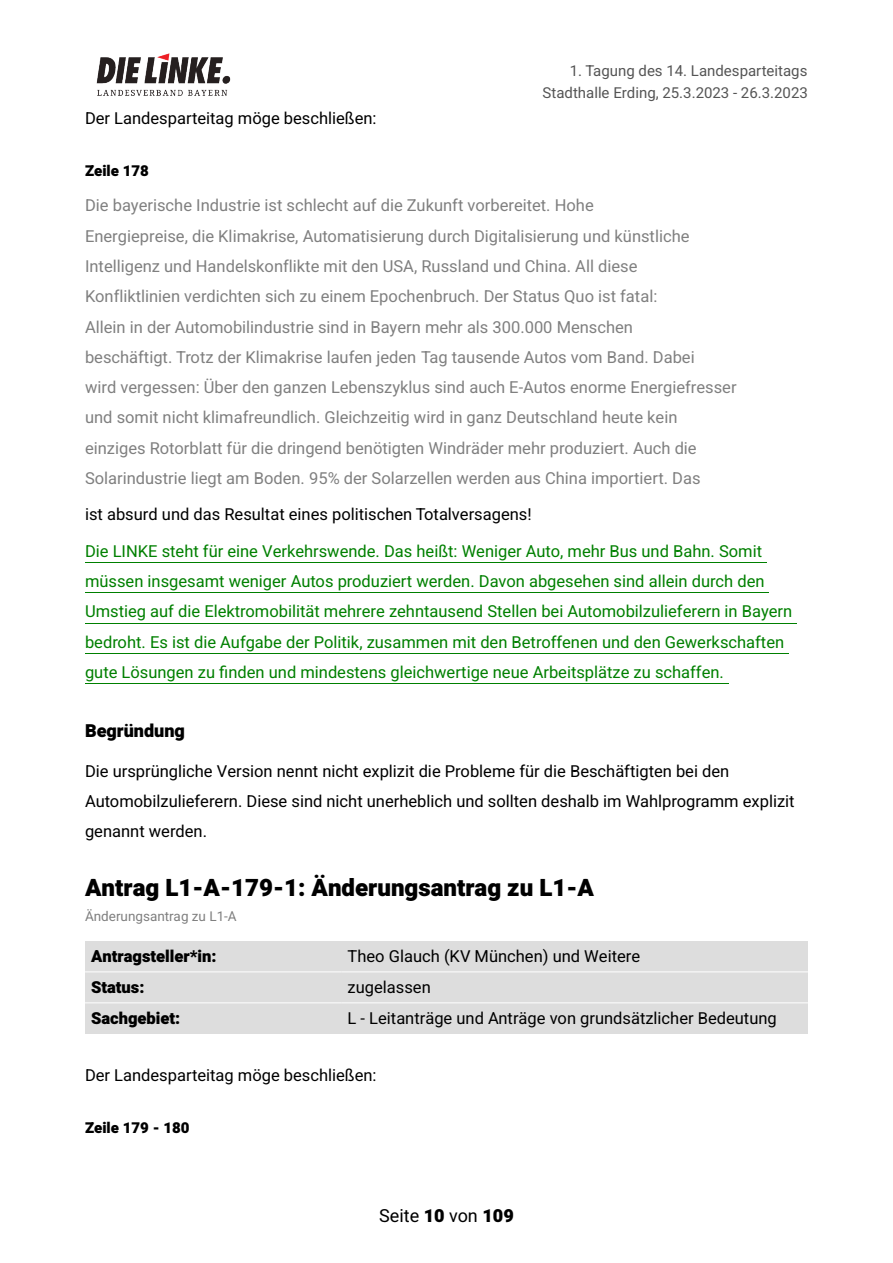
<style>
.page{position:relative;width:893px;height:1263px;background:#fff}
.page>*{position:absolute;margin:0;border:0;box-sizing:border-box;transform-origin:0 0}
.t1{font:900 24px "Heebo";color:#000}
.t2{font:18px "Heebo";color:#000}
.t3{font:900 18px "Heebo";color:#000}
.t4{font:16.5px/30.3px "Heebo";color:#808080}
.t5{font:16.5px/30.3px "Heebo";color:#000}
.t6{font:16.5px/30.3px "Heebo";color:#008000}
.t7{font:900 16.5px "Heebo";color:#000}
.t8{font:15px/22px "Heebo";color:#555;text-align:right}
.t9{font:900 15px "Heebo";color:#000}
.t10{font:13.5px "Heebo";color:#808080}
.s1{font-weight:900}
</style>
<div class="page">
<div style="left:342px;top:1003px;width:466px;height:30px;background:#ddd"></div>
<div style="left:85px;top:1003px;width:257px;height:30px;background:#ddd"></div>
<div style="left:342px;top:972px;width:466px;height:31px;background:#ddd"></div>
<div style="left:85px;top:972px;width:257px;height:31px;background:#ddd"></div>
<div style="left:342px;top:941px;width:466px;height:31px;background:#ddd"></div>
<div style="left:85px;top:941px;width:257px;height:31px;background:#ddd"></div>
<hr style="left:85px;top:562px;width:681px;height:1px;background:#008000">
<hr style="left:85px;top:592px;width:684px;height:1px;background:#008000">
<hr style="left:85px;top:623px;width:712px;height:1px;background:#008000">
<hr style="left:85px;top:653px;width:703px;height:1px;background:#008000">
<hr style="left:85px;top:683px;width:644px;height:1px;background:#008000">
<hr style="left:85px;top:971px;width:257px;height:1px;background:#fff">
<hr style="left:342px;top:971px;width:466px;height:1px;background:#fff">
<hr style="left:85px;top:1002px;width:257px;height:1px;background:#fff">
<hr style="left:342px;top:1002px;width:466px;height:1px;background:#fff">
<img style="left:96px;top:53px;width:135px;height:43px">
<p class="t8" style="left:543px;top:60px;width:267px">1. Tagung des 14. Landesparteitags<br>Stadthalle Erding, 25.3.2023 - 26.3.2023</p>
<p class="t5" style="left:85px;top:103px;width:293px">Der Landesparteitag möge beschließen:</p>
<p class="t9" style="left:85px;top:161px;width:65px">Zeile 178</p>
<p class="t4" style="left:85px;top:191px;width:653px">Die bayerische Industrie ist schlecht auf die Zukunft vorbereitet. Hohe<br>Energiepreise, die Klimakrise, Automatisierung durch Digitalisierung und künstliche Intelligenz und Handelskonflikte mit den USA, Russland und China. All diese Konfliktlinien verdichten sich zu einem Epochenbruch. Der Status Quo ist fatal:<br>Allein in der Automobilindustrie sind in Bayern mehr als 300.000 Menschen<br>beschäftigt. Trotz der Klimakrise laufen jeden Tag tausende Autos vom Band. Dabei<br>wird vergessen: Über den ganzen Lebenszyklus sind auch E-Autos enorme Energiefresser und somit nicht klimafreundlich. Gleichzeitig wird in ganz Deutschland heute kein einziges Rotorblatt für die dringend benötigten Windräder mehr produziert. Auch die Solarindustrie liegt am Boden. 95% der Solarzellen werden aus China importiert. Das</p>
<p class="t5" style="left:85px;top:500px;width:448px">ist absurd und das Resultat eines politischen Totalversagens!</p>
<p class="t6" style="left:85px;top:536px;width:709px">Die LINKE steht für eine Verkehrswende. Das heißt: Weniger Auto, mehr Bus und Bahn. Somit müssen insgesamt weniger Autos produziert werden. Davon abgesehen sind allein durch den Umstieg auf die Elektromobilität mehrere zehntausend Stellen bei Automobilzulieferern in Bayern bedroht. Es ist die Aufgabe der Politik, zusammen mit den Betroffenen und den Gewerkschaften gute Lösungen zu finden und mindestens gleichwertige neue Arbeitsplätze zu schaffen.</p>
<p class="t3" style="left:85px;top:718px;width:101px">Begründung</p>
<p class="t5" style="left:85px;top:756px;width:711px">Die ursprüngliche Version nennt nicht explizit die Probleme für die Beschäftigten bei den<br>Automobilzulieferern. Diese sind nicht unerheblich und sollten deshalb im Wahlprogramm explizit genannt werden.</p>
<h1 class="t1" style="left:85px;top:871px;width:510px">Antrag L1-A-179-1: Änderungsantrag zu L1-A</h1>
<p class="t10" style="left:85px;top:906px;width:153px">Änderungsantrag zu L1-A</p>
<p class="t7" style="left:91px;top:944px;width:127px">Antragsteller*in:</p>
<p class="t5" style="left:348px;top:941px;width:294px">Theo Glauch (KV München) und Weitere</p>
<p class="t7" style="left:91px;top:975px;width:55px">Status:</p>
<p class="t5" style="left:348px;top:972px;width:85px">zugelassen</p>
<p class="t7" style="left:91px;top:1006px;width:91px">Sachgebiet:</p>
<p class="t5" style="left:348px;top:1003px;width:431px">L - Leitanträge und Anträge von grundsätzlicher Bedeutung</p>
<p class="t5" style="left:85px;top:1060px;width:293px">Der Landesparteitag möge beschließen:</p>
<p class="t9" style="left:85px;top:1118px;width:106px">Zeile 179 - 180</p>
<p class="t2" style="left:379px;top:1203px;width:136px">Seite <span class="s1">10</span> von <span class="s1">109</span></p>
</div>
